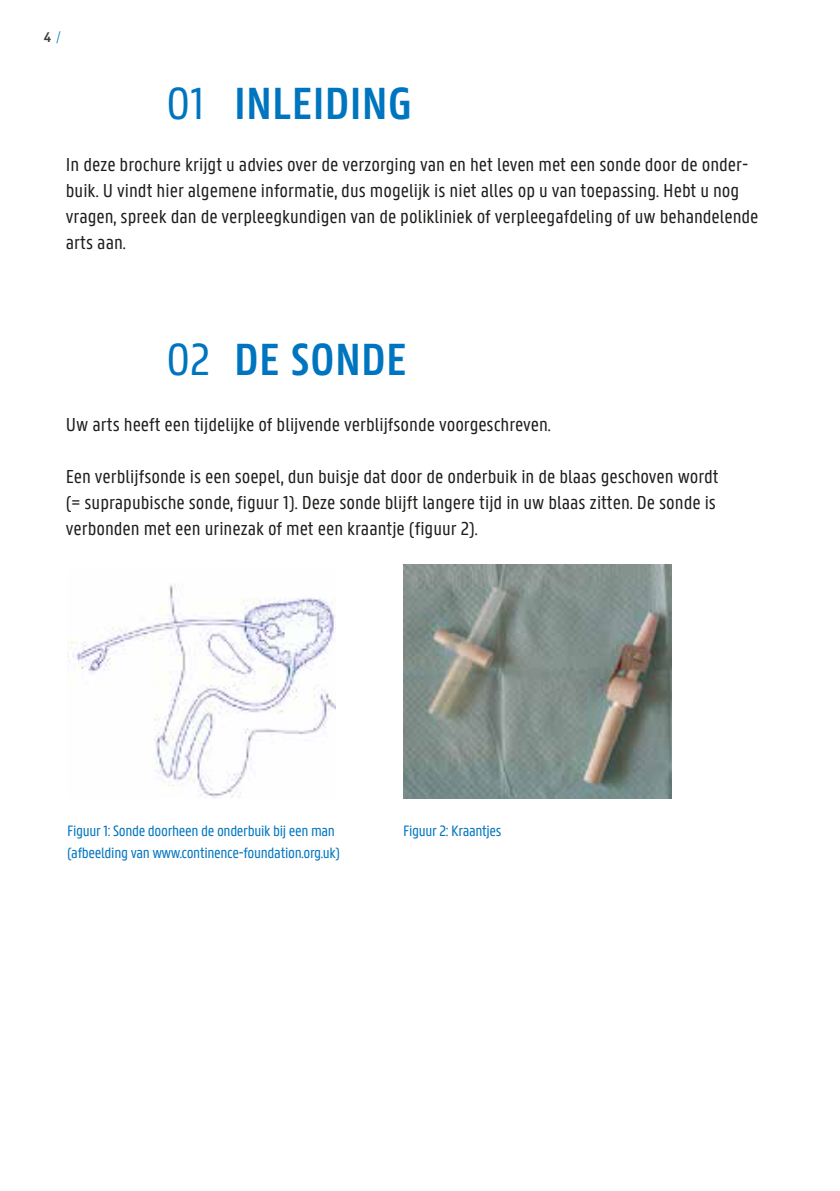
<style>
.page{position:relative;width:840px;height:1191px;background:#fff}
.page>*{position:absolute;margin:0;border:0;box-sizing:border-box;transform-origin:0 0}
.t1{font:600 48px "U Gent Panno Text";letter-spacing:-.005em;color:#0075bf}
.t2{font:20px/26px "U Gent Panno Text";color:#1d1d1b}
.t3{font:16px/22px "U Gent Panno Text";letter-spacing:-.02em;color:#0075bf}
.t4{font:600 15px "U Gent Panno Text";color:#3c3c3b}
.s1{font-weight:300;color:#0080c6}
.s2{font-weight:400}
</style>
<div class="page">
<img style="left:67px;top:584px;width:269px;height:214px">
<img style="left:403px;top:564px;width:268px;height:234px">
<p class="t4" style="left:44px;top:28px;width:18px">4 <span class="s1">/</span></p>
<h1 class="t1" style="left:166px;top:74px;width:247px"><span class="s2">01</span> INLEIDING</h1>
<p class="t2" style="left:66px;top:151px;width:693px">In deze brochure krijgt u advies over de verzorging van en het leven met een sonde door de onder&shy;buik. U vindt hier algemene informatie, dus mogelijk is niet alles op u van toepassing. Hebt u nog vragen, spreek dan de verpleegkundigen van de polikliniek of verpleegafdeling of uw behandelende arts aan.</p>
<h1 class="t1" style="left:166px;top:330px;width:242px"><span class="s2">02</span> DE SONDE</h1>
<p class="t2" style="left:66px;top:411px;width:486px">Uw arts heeft een tijdelijke of blijvende verblijfsonde voorgeschreven.</p>
<p class="t2" style="left:66px;top:463px;width:654px">Een verblijfsonde is een soepel, dun buisje dat door de onderbuik in de blaas geschoven wordt (= suprapubische sonde, figuur 1). Deze sonde blijft langere tijd in uw blaas zitten. De sonde is verbonden met een urinezak of met een kraantje (figuur 2).</p>
<p class="t3" style="left:67px;top:820px;width:274px">Figuur 1: Sonde doorheen de onderbuik bij een man (afbeelding van www.continence-foundation.org.uk)</p>
<p class="t3" style="left:403px;top:820px;width:100px">Figuur 2: Kraantjes</p>
</div>
